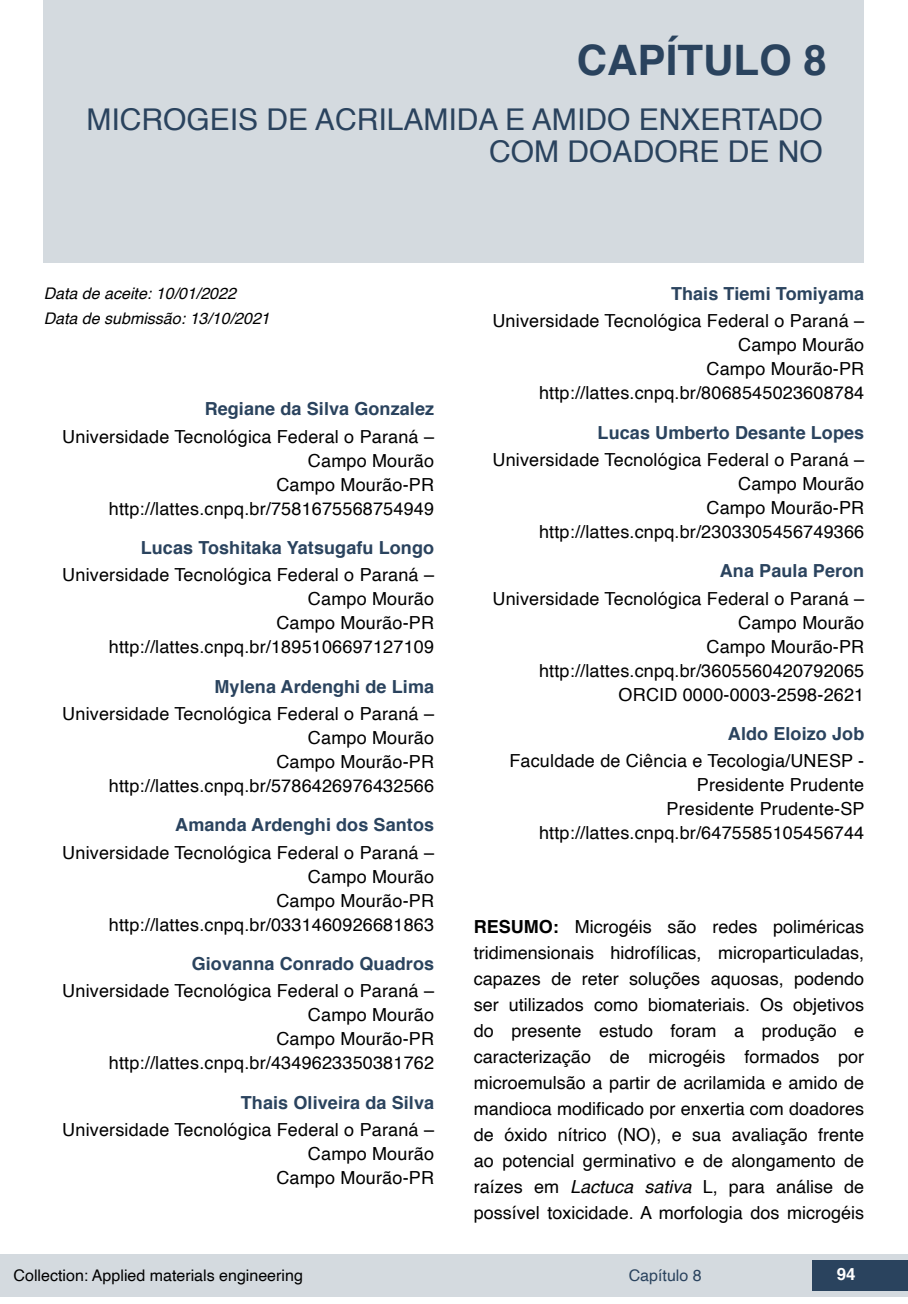
<style>
.page{position:relative;width:908px;height:1304px;background:#fff}
.page>*{position:absolute;margin:0;border:0;box-sizing:border-box;transform-origin:0 0}
.t1{font:700 42px "Helvetica";color:#2a435e}
.t2{font:30px/32px "Helvetica";color:#2a435e;text-align:right}
.t3{font:18px/24px "Helvetica";letter-spacing:.01em;color:#000;text-align:right}
.t4{font:700 18px "Helvetica";letter-spacing:.005em;color:#2a435e}
.t5{font:700 16.8px "Helvetica";color:#fff}
.t6{font:italic 16px "Helvetica";color:#000}
.t7{font:16px "Helvetica";color:#000}
.t8{font:16px "Helvetica";color:#2a435e}
.s1{font-weight:700}
.s2{font-style:italic}
</style>
<div class="page">
<div style="left:0;top:1254px;width:906px;height:43px;background:#d4dadf"></div>
<div style="left:812px;top:1261px;width:95px;height:30px;background:#2a435e"></div>
<div style="left:44px;top:0;width:819px;height:263px;background:#d4dadf"></div>
<h1 class="t1" style="left:576px;top:26px;width:251px">CAPÍTULO 8</h1>
<h2 class="t2" style="left:86px;top:104px;width:737px">MICROGEIS DE ACRILAMIDA E AMIDO ENXERTADO<br>COM DOADORE DE NO</h2>
<p class="t6" style="left:44px;top:280px;width:194px">Data de aceite: 10/01/2022</p>
<p class="t6" style="left:44px;top:306px;width:227px">Data de submissão: 13/10/2021</p>
<p class="t4" style="left:204px;top:395px;width:231px">Regiane da Silva Gonzalez</p>
<p class="t3" style="left:62px;top:425px;width:373px">Universidade Tecnológica Federal o Paraná –<br>Campo Mourão<br>Campo Mourão-PR http://lattes.cnpq.br/7581675568754949</p>
<p class="t4" style="left:141px;top:533px;width:295px">Lucas Toshitaka Yatsugafu Longo</p>
<p class="t3" style="left:62px;top:564px;width:373px">Universidade Tecnológica Federal o Paraná –<br>Campo Mourão<br>Campo Mourão-PR http://lattes.cnpq.br/1895106697127109</p>
<p class="t4" style="left:214px;top:672px;width:221px">Mylena Ardenghi de Lima</p>
<p class="t3" style="left:62px;top:702px;width:373px">Universidade Tecnológica Federal o Paraná –<br>Campo Mourão<br>Campo Mourão-PR http://lattes.cnpq.br/5786426976432566</p>
<p class="t4" style="left:175px;top:811px;width:260px">Amanda Ardenghi dos Santos</p>
<p class="t3" style="left:62px;top:841px;width:373px">Universidade Tecnológica Federal o Paraná –<br>Campo Mourão<br>Campo Mourão-PR http://lattes.cnpq.br/0331460926681863</p>
<p class="t4" style="left:192px;top:949px;width:244px">Giovanna Conrado Quadros</p>
<p class="t3" style="left:62px;top:980px;width:373px">Universidade Tecnológica Federal o Paraná –<br>Campo Mourão<br>Campo Mourão-PR http://lattes.cnpq.br/4349623350381762</p>
<p class="t4" style="left:241px;top:1088px;width:195px">Thais Oliveira da Silva</p>
<p class="t3" style="left:62px;top:1118px;width:373px">Universidade Tecnológica Federal o Paraná –<br>Campo Mourão<br>Campo Mourão-PR</p>
<p class="t4" style="left:670px;top:279px;width:195px">Thais Tiemi Tomiyama</p>
<p class="t3" style="left:492px;top:310px;width:373px">Universidade Tecnológica Federal o Paraná –<br>Campo Mourão<br>Campo Mourão-PR http://lattes.cnpq.br/8068545023608784</p>
<p class="t4" style="left:597px;top:418px;width:268px">Lucas Umberto Desante Lopes</p>
<p class="t3" style="left:492px;top:448px;width:373px">Universidade Tecnológica Federal o Paraná –<br>Campo Mourão<br>Campo Mourão-PR http://lattes.cnpq.br/2303305456749366</p>
<p class="t4" style="left:719px;top:556px;width:146px">Ana Paula Peron</p>
<p class="t3" style="left:492px;top:587px;width:373px">Universidade Tecnológica Federal o Paraná –<br>Campo Mourão<br>Campo Mourão-PR http://lattes.cnpq.br/3605560420792065<br>ORCID 0000-0003-2598-2621</p>
<p class="t4" style="left:727px;top:719px;width:138px">Aldo Eloizo Job</p>
<p class="t3" style="left:509px;top:749px;width:356px">Faculdade de Ciência e Tecologia/UNESP - Presidente Prudente<br>Presidente Prudente-SP http://lattes.cnpq.br/6475585105456744</p>
<p class="t3" style="left:473px;top:914px;width:392px;line-height:26px;text-align:justify"><span class="s1">RESUMO:</span> Microgéis são redes poliméricas tridimensionais hidrofílicas, microparticuladas, capazes de reter soluções aquosas, podendo ser utilizados como biomateriais. Os objetivos do presente estudo foram a produção e caracterização de microgéis formados por microemulsão a partir de acrilamida e amido de mandioca modificado por enxertia com doadores de óxido nítrico (NO), e sua avaliação frente ao potencial germinativo e de alongamento de raízes em <span class="s2">Lactuca sativa</span> L, para análise de possível toxicidade. A morfologia dos microgéis</p>
<p class="t7" style="left:14px;top:1263px;width:291px">Collection: Applied materials engineering</p>
<p class="t8" style="left:628px;top:1263px;width:74px">Capítulo 8</p>
<p class="t5" style="left:836px;top:1261px;width:20px">94</p>
</div>
